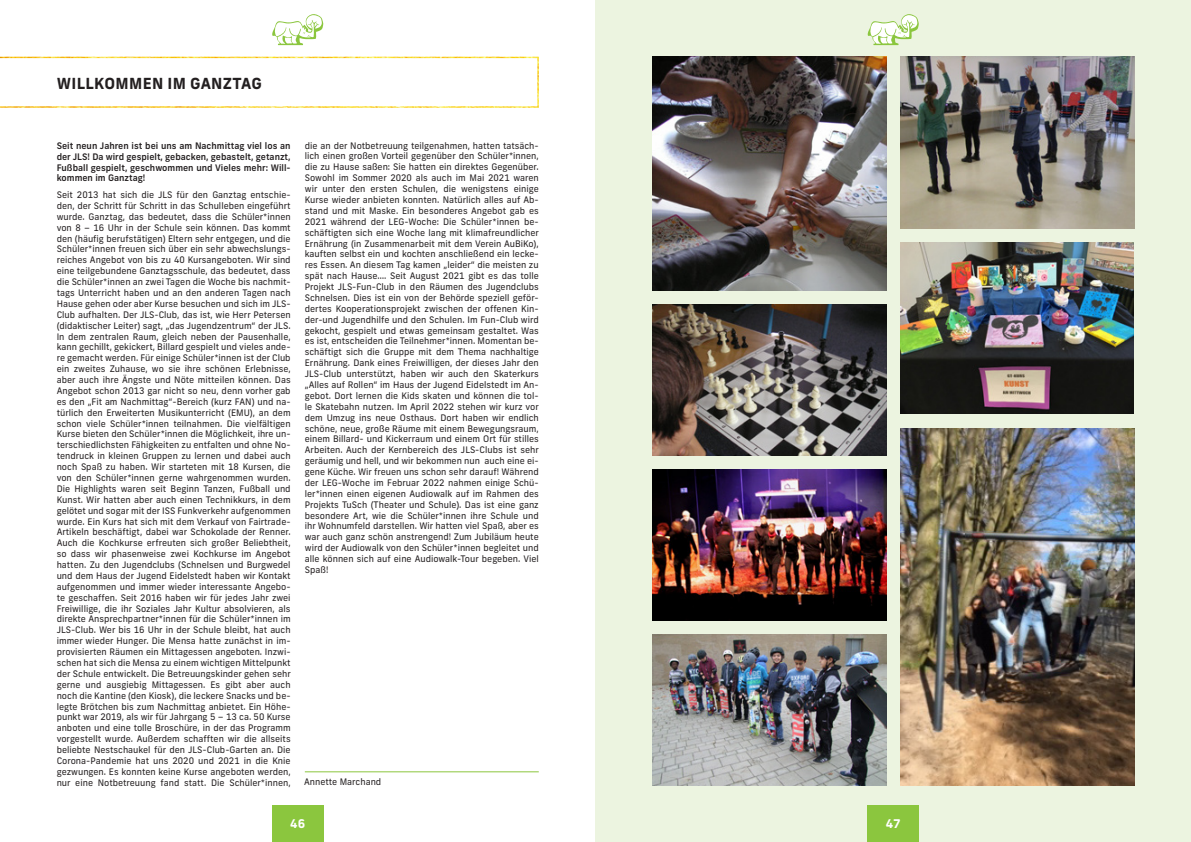
<style>
.page{position:relative;width:1191px;height:842px;background:#fff}
.page>*{position:absolute;margin:0;border:0;box-sizing:border-box;transform-origin:0 0}
.t1{font:700 15.2px "Frank New";letter-spacing:.02em;color:#231f20}
.t2{font:700 12px "Frank New";color:#fff}
.t3{font:9px/10.9px "Frank New";color:#231f20;text-align:justify}
.t4{font:500 9px/10.9px "Frank New";color:#231f20;text-align:justify}
</style>
<div class="page">
<div style="left:595px;top:0;width:596px;height:842px;background:#ecf4e0"></div>
<img style="left:0;top:57px;width:539px;height:51px">
<hr style="left:305px;top:771px;width:234px;height:1px;background:#8bc63e">
<img style="left:652px;top:57px;width:234px;height:233px">
<img style="left:652px;top:469px;width:234px;height:151px">
<img style="left:900px;top:428px;width:234px;height:357px">
<img style="left:652px;top:304px;width:234px;height:151px">
<img style="left:900px;top:242px;width:233px;height:172px">
<img style="left:900px;top:57px;width:234px;height:171px">
<img style="left:652px;top:634px;width:234px;height:151px">
<div style="left:867px;top:805px;width:51px;height:37px;background:#8bc63e"></div>
<div style="left:272px;top:805px;width:51px;height:37px;background:#8bc63e"></div>
<svg style="left:867px;top:14px;width:51px;height:31px"></svg>
<svg style="left:272px;top:14px;width:51px;height:31px"></svg>
<h1 class="t1" style="left:57px;top:73px;width:206px">WILLKOMMEN IM GANZTAG</h1>
<p class="t3" style="left:305px;top:140px;width:236px">die an der Notbetreuung teilgenahmen, hatten tatsäch&shy;lich einen großen Vorteil gegenüber den Schüler*innen, die zu Hause saßen: Sie hatten ein direktes Gegenüber.<br>Sowohl im Sommer 2020 als auch im Mai 2021 waren wir unter den ersten Schulen, die wenigstens einige Kurse wieder anbieten konnten. Natürlich alles auf Ab&shy;stand und mit Maske. Ein besonderes Angebot gab es 2021 während der LEG-Woche: Die Schüler*innen be&shy;schäftigten sich eine Woche lang mit klimafreundlicher Ernährung (in Zusammenarbeit mit dem Verein AuBiKo), kauften selbst ein und kochten anschließend ein lecke&shy;res Essen. An diesem Tag kamen „leider“ die meisten zu spät nach Hause…. Seit August 2021 gibt es das tolle Projekt JLS-Fun-Club in den Räumen des Jugendclubs Schnelsen. Dies ist ein von der Behörde speziell geför&shy;dertes Kooperationsprojekt zwischen der offenen Kin&shy;der-und Jugendhilfe und den Schulen. Im Fun-Club wird gekocht, gespielt und etwas gemeinsam gestaltet. Was es ist, entscheiden die Teilnehmer*innen. Momentan be&shy;schäftigt sich die Gruppe mit dem Thema nachhaltige Ernährung. Dank eines Freiwilligen, der dieses Jahr den JLS-Club unterstützt, haben wir auch den Skaterkurs „Alles auf Rollen“ im Haus der Jugend Eidelstedt im An&shy;gebot. Dort lernen die Kids skaten und können die tol&shy;le Skatebahn nutzen. Im April 2022 stehen wir kurz vor dem Umzug ins neue Osthaus. Dort haben wir endlich schöne, neue, große Räume mit einem Bewegungsraum, einem Billard- und Kickerraum und einem Ort für stilles Arbeiten. Auch der Kernbereich des JLS-Clubs ist sehr geräumig und hell, und wir bekommen nun auch eine ei&shy;gene Küche. Wir freuen uns schon sehr darauf! Während der LEG-Woche im Februar 2022 nahmen einige Schü&shy;ler*innen einen eigenen Audiowalk auf im Rahmen des Projekts TuSch (Theater und Schule). Das ist eine ganz besondere Art, wie die Schüler*innen ihre Schule und ihr Wohnumfeld darstellen. Wir hatten viel Spaß, aber es war auch ganz schön anstrengend! Zum Jubiläum heute wird der Audiowalk von den Schüler*innen begleitet und alle können sich auf eine Audiowalk-Tour begeben. Viel Spaß!</p>
<p class="t4" style="left:57px;top:140px;width:235px">Seit neun Jahren ist bei uns am Nachmittag viel los an der JLS! Da wird gespielt, gebacken, gebastelt, getanzt, Fußball gespielt, geschwommen und Vieles mehr: Will&shy;kommen im Ganztag!</p>
<p class="t3" style="left:57px;top:189px;width:236px">Seit 2013 hat sich die JLS für den Ganztag entschie&shy;den, der Schritt für Schritt in das Schulleben eingeführt wurde. Ganztag, das bedeutet, dass die Schüler*innen von 8 – 16 Uhr in der Schule sein können. Das kommt den (häufig berufstätigen) Eltern sehr entgegen, und die Schüler*innen freuen sich über ein sehr abwechslungs&shy;reiches Angebot von bis zu 40 Kursangeboten. Wir sind eine teilgebundene Ganztagsschule, das bedeutet, dass die Schüler*innen an zwei Tagen die Woche bis nachmit&shy;tags Unterricht haben und an den anderen Tagen nach Hause gehen oder aber Kurse besuchen und sich im JLS-Club aufhalten. Der JLS-Club, das ist, wie Herr Petersen (didaktischer Leiter) sagt, „das Jugendzentrum“ der JLS.<br>In dem zentralen Raum, gleich neben der Pausenhalle, kann gechillt, gekickert, Billard gespielt und vieles ande&shy;re gemacht werden. Für einige Schüler*innen ist der Club ein zweites Zuhause, wo sie ihre schönen Erlebnisse, aber auch ihre Ängste und Nöte mitteilen können. Das Angebot schon 2013 gar nicht so neu, denn vorher gab es den „Fit am Nachmittag“-Bereich (kurz FAN) und na&shy;türlich den Erweiterten Musikunterricht (EMU), an dem schon viele Schüler*innen teilnahmen. Die vielfältigen Kurse bieten den Schüler*innen die Möglichkeit, ihre un&shy;terschiedlichsten Fähigkeiten zu entfalten und ohne No&shy;tendruck in kleinen Gruppen zu lernen und dabei auch noch Spaß zu haben. Wir starteten mit 18 Kursen, die von den Schüler*innen gerne wahrgenommen wurden.<br>Die Highlights waren seit Beginn Tanzen, Fußball und Kunst. Wir hatten aber auch einen Technikkurs, in dem gelötet und sogar mit der ISS Funkverkehr aufgenommen wurde. Ein Kurs hat sich mit dem Verkauf von Fairtrade-Artikeln beschäftigt, dabei war Schokolade der Renner.<br>Auch die Kochkurse erfreuten sich großer Beliebtheit, so dass wir phasenweise zwei Kochkurse im Angebot hatten. Zu den Jugendclubs (Schnelsen und Burgwedel und dem Haus der Jugend Eidelstedt haben wir Kontakt aufgenommen und immer wieder interessante Angebo&shy;te geschaffen. Seit 2016 haben wir für jedes Jahr zwei Freiwillige, die ihr Soziales Jahr Kultur absolvieren, als direkte Ansprechpartner*innen für die Schüler*innen im JLS-Club. Wer bis 16 Uhr in der Schule bleibt, hat auch immer wieder Hunger. Die Mensa hatte zunächst in im&shy;provisierten Räumen ein Mittagessen angeboten. Inzwi&shy;schen hat sich die Mensa zu einem wichtigen Mittelpunkt der Schule entwickelt. Die Betreuungskinder gehen sehr gerne und ausgiebig Mittagessen. Es gibt aber auch noch die Kantine (den Kiosk), die leckere Snacks und be&shy;legte Brötchen bis zum Nachmittag anbietet. Ein Höhe&shy;punkt war 2019, als wir für Jahrgang 5 – 13 ca. 50 Kurse anboten und eine tolle Broschüre, in der das Programm vorgestellt wurde. Außerdem schafften wir die allseits beliebte Nestschaukel für den JLS-Club-Garten an. Die Corona-Pandemie hat uns 2020 und 2021 in die Knie gezwungen. Es konnten keine Kurse angeboten werden, nur eine Notbetreuung fand statt. Die Schüler*innen,</p>
<p class="t3" style="left:304px;top:776px;width:79px">Annette Marchand</p>
<h2 class="t2" style="left:290px;top:815px;width:16px">46</h2>
<h2 class="t2" style="left:885px;top:815px;width:16px">47</h2>
</div>
